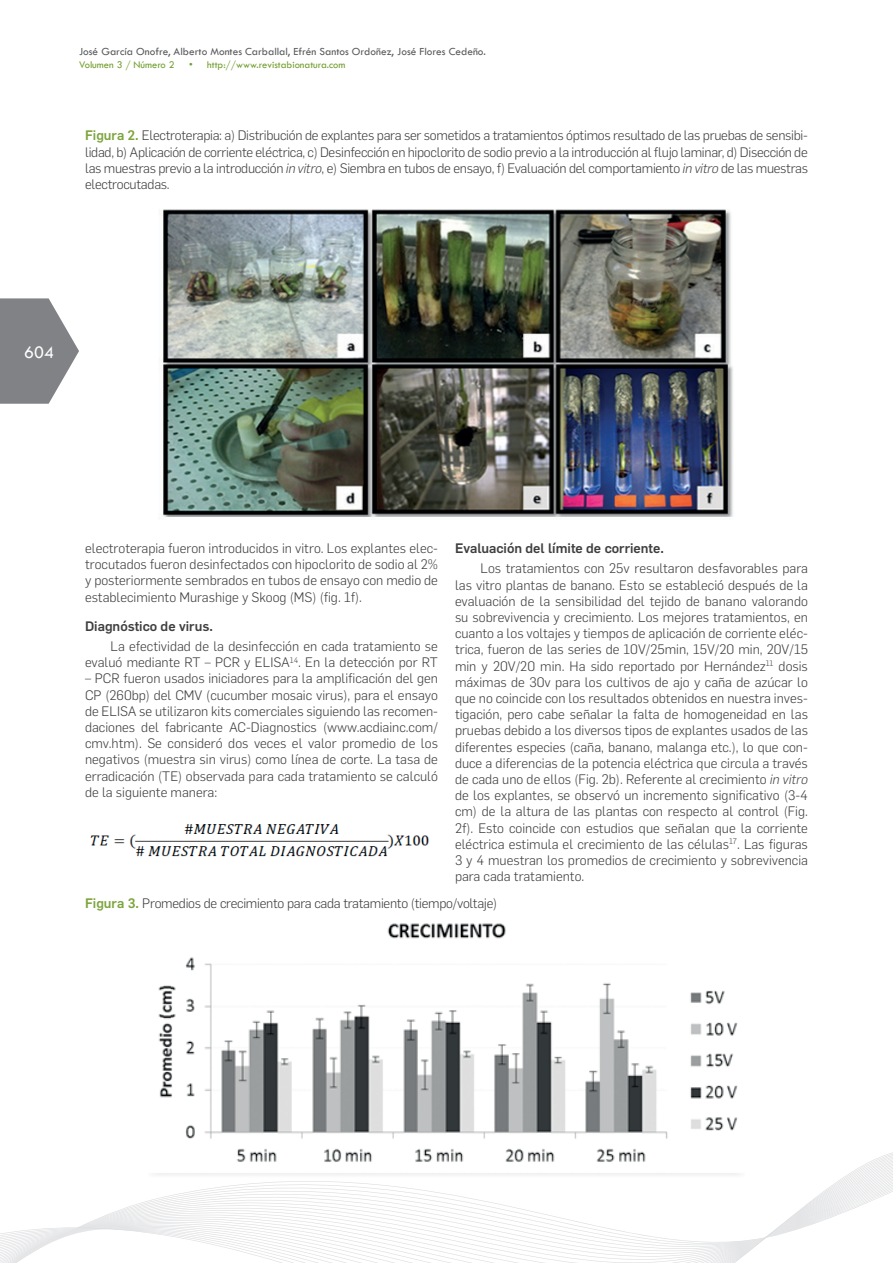
<style>
.page{position:relative;width:893px;height:1263px;background:#fff}
.page>*{position:absolute;margin:0;border:0;box-sizing:border-box;transform-origin:0 0}
.t1{font:18px "Tw Cen";color:#fff}
.t2{font:300 13.5px/16.2px "Flama";color:#3e3e3f;text-align:justify}
.t3{font:300 13.5px "Flama";letter-spacing:-.02em;color:#3e3e3f}
.t4{font:500 13.5px "Flama";color:#3e3e3f}
.t5{font:11.25px "Tw Cen";color:#57585a}
.t6{font:10.5px "Tw Cen";color:#709e2e}
.s1{font-weight:500;color:#7ca43c}
.s2{font-style:italic}
</style>
<div class="page">
<svg style="left:0;top:298px;width:79px;height:106px"></svg>
<svg style="left:0;top:1152px;width:893px;height:111px"></svg>
<img style="left:159px;top:209px;width:574px;height:308px">
<img style="left:149px;top:923px;width:595px;height:255px">
<img style="left:90px;top:824px;width:339px;height:33px">
<p class="t5" style="left:79px;top:45px;width:408px">José García Onofre, Alberto Montes Carballal, Efrén Santos Ordoñez, José Flores Cedeño.</p>
<p class="t6" style="left:79px;top:58px;width:97px">Volumen 3 / Número 2</p>
<p class="t6" style="left:189px;top:58px;width:158px">• http://www.revistabionatura.com</p>
<p class="t2" style="left:85px;top:127px;width:724px"><span class="s1">Figura 2.</span> Electroterapia: a) Distribución de explantes para ser sometidos a tratamientos óptimos resultado de las pruebas de sensibi&shy;lidad, b) Aplicación de corriente eléctrica, c) Desinfección en hipoclorito de sodio previo a la introducción al flujo laminar, d) Disección de las muestras previo a la introducción <span class="s2">in vitro</span>, e) Siembra en tubos de ensayo, f) Evaluación del comportamiento <span class="s2">in vitro</span> de las muestras electrocutadas.</p>
<h1 class="t1" style="left:24px;top:341px;width:31px">604</h1>
<p class="t4" style="left:455px;top:538px;width:210px">Evaluación del límite de corriente.</p>
<p class="t2" style="left:455px;top:560px;width:354px;text-indent:26px">Los tratamientos con 25v resultaron desfavorables para las vitro plantas de banano. Esto se estableció después de la evaluación de la sensibilidad del tejido de banano valorando su sobrevivencia y crecimiento. Los mejores tratamientos, en cuanto a los voltajes y tiempos de aplicación de corriente eléc&shy;trica, fueron de las series de 10V/25min, 15V/20 min, 20V/15 min y 20V/20 min. Ha sido reportado por Hernández<sup>11</sup> dosis máximas de 30v para los cultivos de ajo y caña de azúcar lo que no coincide con los resultados obtenidos en nuestra inves&shy;tigación, pero cabe señalar la falta de homogeneidad en las pruebas debido a los diversos tipos de explantes usados de las diferentes especies (caña, banano, malanga etc.), lo que con&shy;duce a diferencias de la potencia eléctrica que circula a través de cada uno de ellos (Fig. 2b). Referente al crecimiento <span class="s2">in vitro </span>de los explantes, se observó un incremento significativo (3-4 cm) de la altura de las plantas con respecto al control (Fig.<br>2f). Esto coincide con estudios que señalan que la corriente eléctrica estimula el crecimiento de las células<sup>17</sup>. Las figuras 3 y 4 muestran los promedios de crecimiento y sobrevivencia para cada tratamiento.</p>
<p class="t3" style="left:85px;top:894px;width:414px"><span class="s1">Figura 3.</span> Promedios de crecimiento para cada tratamiento (tiempo/voltaje)</p>
<p class="t2" style="left:85px;top:539px;width:354px">electroterapia fueron introducidos in vitro. Los explantes elec&shy;trocutados fueron desinfectados con hipoclorito de sodio al 2% y posteriormente sembrados en tubos de ensayo con medio de establecimiento Murashige y Skoog (MS) (fig. 1f).</p>
<p class="t4" style="left:85px;top:616px;width:129px">Diagnóstico de virus.</p>
<p class="t2" style="left:85px;top:637px;width:354px;text-align:right">La efectividad de la desinfección en cada tratamiento se evaluó mediante RT – PCR y ELISA<sup>14</sup>. En la detección por RT</p>
<p class="t2" style="left:85px;top:670px;width:354px">– PCR fueron usados iniciadores para la amplificación del gen CP (260bp) del CMV (cucumber mosaic virus), para el ensayo de ELISA se utilizaron kits comerciales siguiendo las recomen&shy;daciones del fabricante AC-Diagnostics (www.acdiainc.com/ cmv.htm). Se consideró dos veces el valor promedio de los negativos (muestra sin virus) como línea de corte. La tasa de erradicación (TE) observada para cada tratamiento se calculó de la siguiente manera:</p>
</div>
